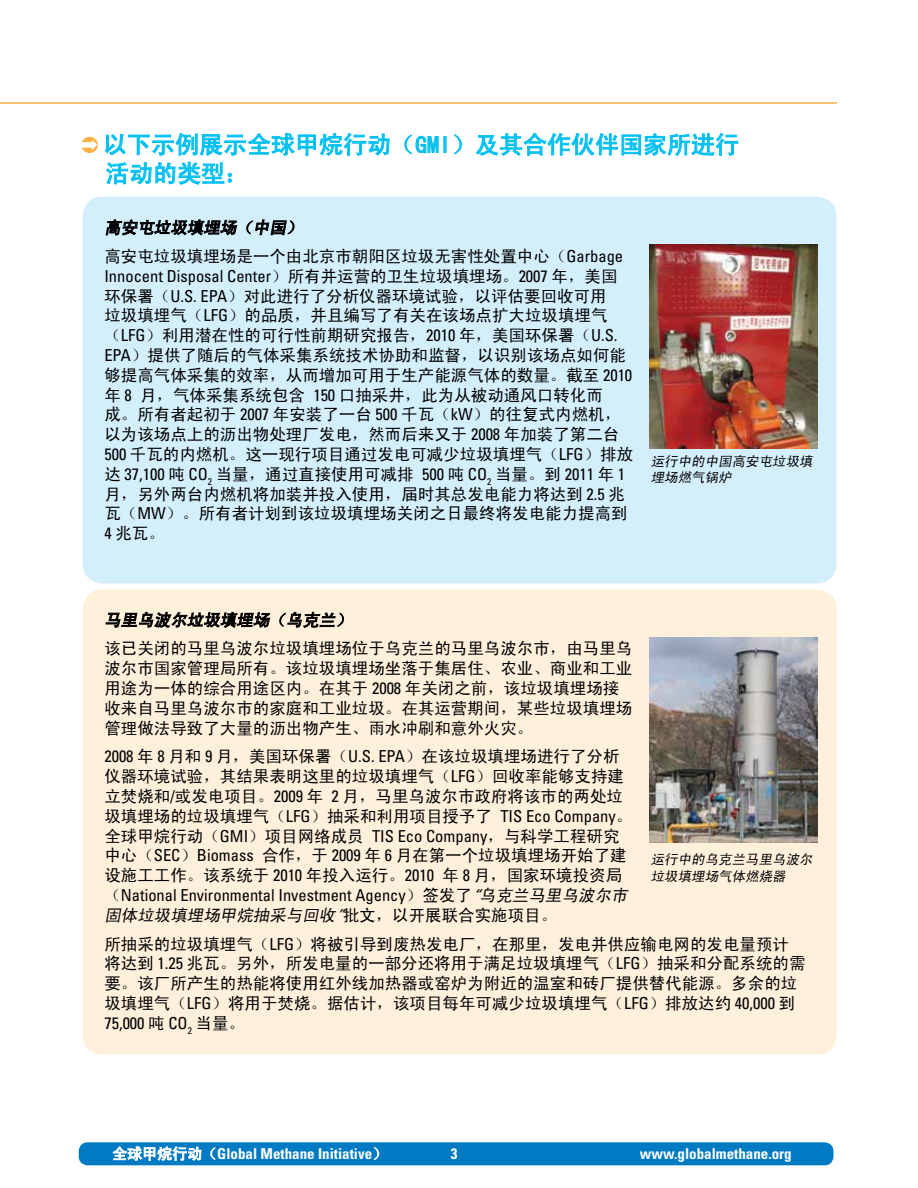
<style>
.page{position:relative;width:918px;height:1188px;background:#fff}
.page>*{position:absolute;margin:0;border:0;box-sizing:border-box;transform-origin:0 0}
.t1{font:24px/28.8px "Sim Hei";color:#00c0f3}
.t2{font:16.5px/19.8px "Sim Hei";color:#000}
.t3{font:condensed 16.5px "Univers LT Std";color:#000}
.t4{font:italic 16.5px "Sim Hei";color:#000}
.t5{font:700 condensed 15px "Univers LT Std";color:#fff}
.t6{font:italic 13.5px/16.5px "Sim Hei";color:#000}
.s1{font-style:italic}
.s2{font-family:"Univers LT Std";font-stretch:condensed}
.s3{font-family:"Sim Hei";font-stretch:normal}
.s4{font-family:"Sim Hei";font-style:italic;font-stretch:normal}
.s5{font-family:"Univers LT Std";font-style:italic;font-stretch:condensed}
.s6{font-family:"Sim Hei";font-weight:400;font-stretch:normal}
</style>
<div class="page">
<div style="left:83px;top:590px;width:754px;height:465px;background:#fff0dc;border-radius:20px"></div>
<div style="left:83px;top:197px;width:754px;height:387px;background:#d4effc;border-radius:20px"></div>
<hr style="left:0;top:102px;width:837px;height:2px;background:#fbb040">
<div style="left:79px;top:1142px;width:755px;height:23px;background:#007ac2;border-radius:9px"></div>
<svg style="left:112px;top:1146px;width:89px;height:15px"></svg>
<svg style="left:210px;top:1147px;width:5px;height:13px"></svg>
<svg style="left:374px;top:1147px;width:5px;height:13px"></svg>
<svg style="left:106px;top:219px;width:131px;height:17px"></svg>
<svg style="left:247px;top:220px;width:48px;height:15px"></svg>
<svg style="left:106px;top:612px;width:164px;height:16px"></svg>
<svg style="left:280px;top:612px;width:64px;height:16px"></svg>
<img style="left:649px;top:245px;width:169px;height:203px">
<img style="left:649px;top:638px;width:169px;height:205px">
<svg style="left:105px;top:133px;width:285px;height:23px"></svg>
<svg style="left:404px;top:135px;width:34px;height:19px"></svg>
<svg style="left:444px;top:136px;width:2px;height:17px"></svg>
<svg style="left:454px;top:134px;width:8px;height:20px"></svg>
<svg style="left:476px;top:133px;width:262px;height:23px"></svg>
<svg style="left:106px;top:162px;width:126px;height:23px"></svg>
<h1 class="t1" style="left:103px;top:130px;width:637px">以下示例展示全球甲烷行动（GMI）及其合作伙伴国家所进行活动的类型：</h1>
<p class="t2" style="left:104px;top:213px;width:520px;line-height:28.8px"><span class="s1">高安屯垃圾填埋场（中国）<br></span>高安屯垃圾填埋场是一个由北京市朝阳区垃圾无害性处置中心（<span class="s2">Garbage</span></p>
<p class="t3" style="left:104px;top:266px;width:515px">Innocent Disposal Center<span class="s3">）所有并运营的卫生垃圾填埋场。</span>2007 <span class="s3">年，美国</span></p>
<p class="t2" style="left:104px;top:286px;width:530px">环保署（<span class="s2">U.S. EPA</span>）对此进行了分析仪器环境试验，以评估要回收可用<br>垃圾填埋气（<span class="s2">LFG</span>）的品质，并且编写了有关在该场点扩大垃圾填埋气（<span class="s2">LFG</span>）利用潜在性的可行性前期研究报告，<span class="s2">2010</span> 年，美国环保署（<span class="s2">U.S.<br>EPA</span>）提供了随后的气体采集系统技术协助和监督，以识别该场点如何能够提高气体采集的效率，从而增加可用于生产能源气体的数量。截至 <span class="s2">2010</span>年 <span class="s2">8</span> 月，气体采集系统包含 <span class="s2">150</span> 口抽采井，此为从被动通风口转化而<br>成。所有者起初于 <span class="s2">2007</span> 年安装了一台 <span class="s2">500</span> 千瓦（<span class="s2">kW</span>）的往复式内燃机，以为该场点上的沥出物处理厂发电，然而后来又于 <span class="s2">2008</span> 年加装了第二台<span class="s2">500</span> 千瓦的内燃机。这一现行项目通过发电可减少垃圾填埋气（<span class="s2">LFG</span>）排放达 <span class="s2">37,100</span> 吨 <span class="s2">CO</span><sub>2</sub> 当量，通过直接使用可减排 <span class="s2">500</span> 吨 <span class="s2">CO</span><sub>2</sub> 当量。到 <span class="s2">2011</span> 年 <span class="s2">1</span>月，另外两台内燃机将加装并投入使用，届时其总发电能力将达到 <span class="s2">2.5</span> 兆瓦（<span class="s2">MW</span>）。所有者计划到该垃圾填埋场关闭之日最终将发电能力提高到<span class="s2">4</span> 兆瓦。</p>
<p class="t6" style="left:651px;top:453px;width:166px">运行中的中国高安屯垃圾填埋场燃气锅炉</p>
<p class="t4" style="left:104px;top:612px;width:252px">马里乌波尔垃圾填埋场（乌克兰）</p>
<p class="t2" style="left:104px;top:639px;width:529px">该已关闭的马里乌波尔垃圾填埋场位于乌克兰的马里乌波尔市，由马里乌波尔市国家管理局所有。该垃圾填埋场坐落于集居住、农业、商业和工业用途为一体的综合用途区内。在其于 <span class="s2">2008</span> 年关闭之前，该垃圾填埋场接收来自马里乌波尔市的家庭和工业垃圾。在其运营期间，某些垃圾填埋场管理做法导致了大量的沥出物产生、雨水冲刷和意外火灾。</p>
<p class="t2" style="left:104px;top:747px;width:529px"><span class="s2">2008</span> 年 <span class="s2">8</span> 月和 <span class="s2">9</span> 月，美国环保署（<span class="s2">U.S. EPA</span>）在该垃圾填埋场进行了分析仪器环境试验，其结果表明这里的垃圾填埋气（<span class="s2">LFG</span>）回收率能够支持建立焚烧和<span class="s2">/</span>或发电项目。<span class="s2">2009</span> 年 <span class="s2">2</span> 月，马里乌波尔市政府将该市的两处垃圾填埋场的垃圾填埋气（<span class="s2">LFG</span>）抽采和利用项目授予了 <span class="s2">TIS Eco Company</span>。全球甲烷行动（<span class="s2">GMI</span>）项目网络成员 <span class="s2">TIS Eco Company</span>，与科学工程研究中心（<span class="s2">SEC</span>）<span class="s2">Biomass</span> 合作，于 <span class="s2">2009</span> 年 <span class="s2">6</span> 月在第一个垃圾填埋场开始了建设施工工作。该系统于 <span class="s2">2010</span> 年投入运行。<span class="s2">2010</span> 年 <span class="s2">8</span> 月，国家环境投资局</p>
<p class="t3" style="left:104px;top:885px;width:528px"><span class="s3">（</span>National Environmental Investment Agency<span class="s3">）签发了</span><span class="s1">“</span><span class="s4">乌克兰马里乌波尔市</span></p>
<p class="t2" style="left:104px;top:901px;width:686px;line-height:28.8px"><span class="s1">固体垃圾填埋场甲烷抽采与回收</span><span class="s5">”</span>批文，以开展联合实施项目。<br>所抽采的垃圾填埋气（<span class="s2">LFG</span>）将被引导到废热发电厂，在那里，发电并供应输电网的发电量预计</p>
<p class="t2" style="left:104px;top:954px;width:703px">将达到 <span class="s2">1.25</span> 兆瓦。另外，所发电量的一部分还将用于满足垃圾填埋气（<span class="s2">LFG</span>）抽采和分配系统的需要。该厂所产生的热能将使用红外线加热器或窑炉为附近的温室和砖厂提供替代能源。多余的垃圾填埋气（<span class="s2">LFG</span>）将用于焚烧。据估计，该项目每年可减少垃圾填埋气（<span class="s2">LFG</span>）排放达约 <span class="s2">40,000</span> 到</p>
<p class="t3" style="left:104px;top:1013px;width:142px">75,000 <span class="s3">吨</span> CO<sub>2</sub> <span class="s3">当量。</span></p>
<p class="t6" style="left:651px;top:851px;width:166px">运行中的乌克兰马里乌波尔垃圾填埋场气体燃烧器</p>
<p class="t5" style="left:112px;top:1144px;width:277px"><span class="s6">全球甲烷行动（</span>Global Methane Initiative<span class="s6">）</span></p>
<p class="t5" style="left:451px;top:1144px;width:8px">3</p>
<p class="t5" style="left:640px;top:1144px;width:153px">www.globalmethane.org</p>
</div>
